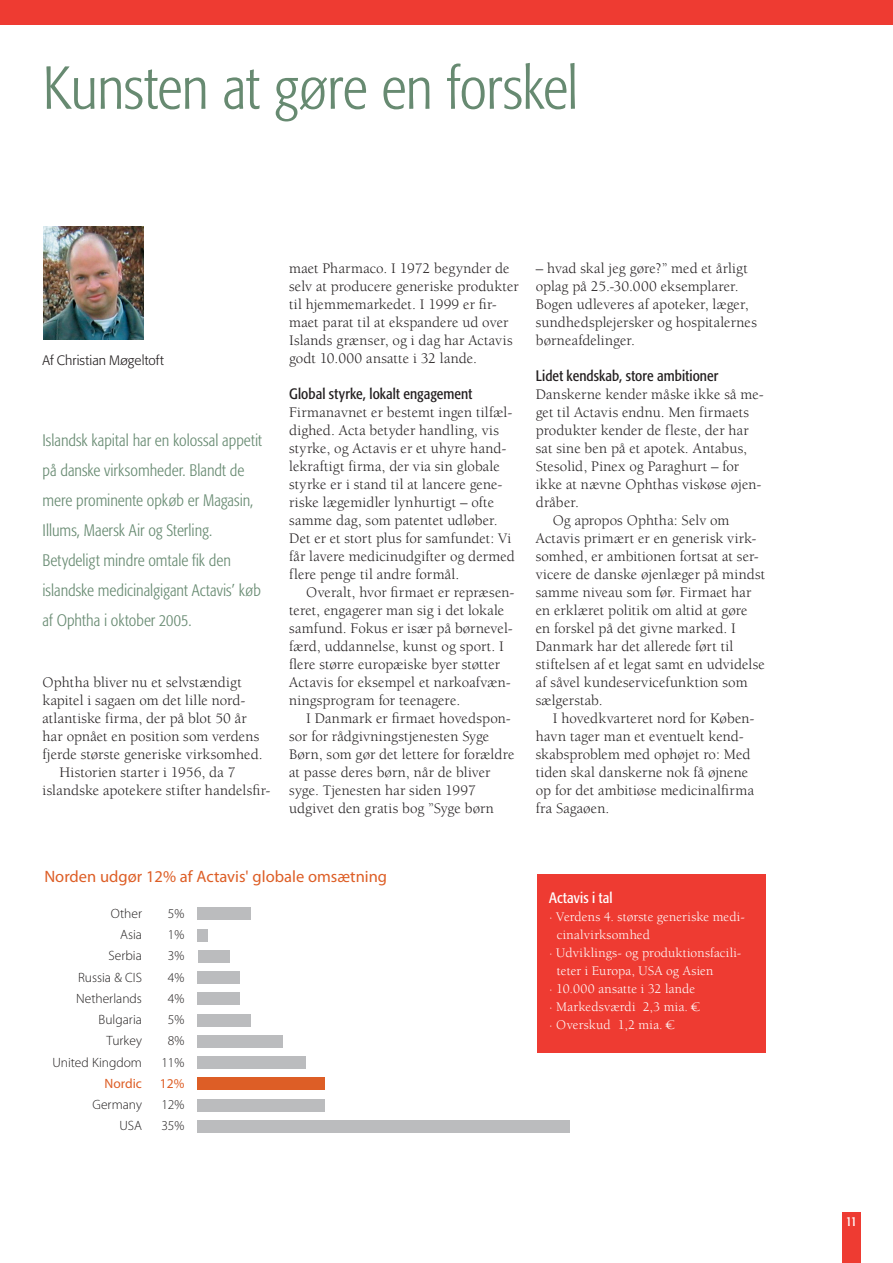
<style>
.page{position:relative;width:893px;height:1263px;background:#fff}
.page>*{position:absolute;margin:0;border:0;box-sizing:border-box;transform-origin:0 0}
.t1{font:300 condensed 60px "Formata";letter-spacing:-.01em;color:#678a71}
.t2{font:300 condensed 16.5px/30px "Formata";color:#678a71}
.t3{font:16.5px "Myriad Pro";color:#dd5e26}
.t4{font:15px/18px "Berkeley";letter-spacing:.005em;color:#231f20}
.t5{font:condensed 15px "Formata";letter-spacing:.005em;color:#231f20}
.t6{font:condensed 15px "Formata";letter-spacing:.015em;color:#fff}
.t7{font:13.5px "Berkeley";letter-spacing:.01em;color:#fff}
.t8{font:300 13.5px "Myriad Pro";color:#211e1e}
.t9{font:300 13.5px "Formata";letter-spacing:.01em;color:#231f20}
.t10{font:13.5px "Myriad Pro";color:#dd5e26}
.t11{font:condensed 13.5px "Formata";color:#fff}
</style>
<div class="page">
<div style="left:842px;top:1212px;width:19px;height:51px;background:#ee3b32"></div>
<div style="left:457px;top:0;width:436px;height:25px;background:#ee3b32"></div>
<div style="left:0;top:0;width:457px;height:25px;background:#ee3b32"></div>
<div style="left:198px;top:907px;width:53px;height:13px;background:#bbbcbe"></div>
<div style="left:198px;top:929px;width:10px;height:12px;background:#bbbcbe"></div>
<div style="left:198px;top:950px;width:31px;height:13px;background:#bbbcbe"></div>
<div style="left:198px;top:971px;width:42px;height:13px;background:#bbbcbe"></div>
<div style="left:198px;top:992px;width:42px;height:13px;background:#bbbcbe"></div>
<div style="left:198px;top:1014px;width:53px;height:12px;background:#bbbcbe"></div>
<div style="left:198px;top:1035px;width:85px;height:13px;background:#bbbcbe"></div>
<div style="left:198px;top:1056px;width:108px;height:13px;background:#bbbcbe"></div>
<div style="left:198px;top:1077px;width:127px;height:13px;background:#dd5e26"></div>
<div style="left:198px;top:1099px;width:127px;height:12px;background:#bbbcbe"></div>
<div style="left:198px;top:1120px;width:372px;height:13px;background:#bbbcbe"></div>
<img style="left:43px;top:226px;width:101px;height:113px">
<div style="left:537px;top:874px;width:228px;height:179px;background:#ee3b32"></div>
<h1 class="t1" style="left:43px;top:53px;width:537px">Kunsten at gøre en forskel</h1>
<p class="t9" style="left:43px;top:352px;width:123px">Af Christian Møgeltoft</p>
<p class="t2" style="left:43px;top:426px;width:221px">Islandsk kapital har en kolossal appetit på danske virksomheder. Blandt de mere prominente opkøb er Magasin, Illums, Maersk Air og Sterling.<br>Betydeligt mindre omtale fik den islandske medicinalgigant Actavis’ køb af Ophtha i oktober 2005.</p>
<p class="t4" style="left:43px;top:674px;width:201px">Ophtha bliver nu et selvstændigt</p>
<p class="t4" style="left:43px;top:692px;width:204px">kapitel i sagaen om det lille nord-</p>
<p class="t4" style="left:43px;top:710px;width:206px">atlantiske firma, der på blot 50 år</p>
<p class="t4" style="left:43px;top:728px;width:218px">har opnået en position som verdens</p>
<p class="t4" style="left:43px;top:746px;width:222px">fjerde største generiske virksomhed.</p>
<p class="t4" style="left:60px;top:764px;width:178px">Historien starter i 1956, da 7</p>
<p class="t4" style="left:43px;top:782px;width:229px">islandske apotekere stifter handelsfir-</p>
<p class="t4" style="left:289px;top:260px;width:231px">maet Pharmaco. I 1972 begynder de selv at producere generiske produkter til hjemmemarkedet. I 1999 er fir&shy;maet parat til at ekspandere ud over Islands grænser, og i dag har Actavis godt 10.000 ansatte i 32 lande.</p>
<p class="t5" style="left:289px;top:385px;width:185px">Global styrke, lokalt engagement</p>
<p class="t4" style="left:289px;top:404px;width:227px">Firmanavnet er bestemt ingen tilfæl&shy;dighed. Acta betyder handling, vis styrke, og Actavis er et uhyre hand&shy;lekraftigt firma, der via sin globale styrke er i stand til at lancere gene&shy;riske lægemidler lynhurtigt – ofte samme dag, som patentet udløber.<br>Det er et stort plus for samfundet: Vi får lavere medicinudgifter og dermed flere penge til andre formål.</p>
<p class="t4" style="left:289px;top:584px;width:227px;text-indent:17px">Overalt, hvor firmaet er repræsen&shy;teret, engagerer man sig i det lokale samfund. Fokus er især på børnevel&shy;færd, uddannelse, kunst og sport. I flere større europæiske byer støtter Actavis for eksempel et narkoafvæn&shy;ningsprogram for teenagere.</p>
<p class="t4" style="left:289px;top:710px;width:227px;text-indent:17px">I Danmark er firmaet hovedspon&shy;sor for rådgivningstjenesten Syge Børn, som gør det lettere for forældre at passe deres børn, når de bliver syge. Tjenesten har siden 1997 udgivet den gratis bog ”Syge børn</p>
<p class="t4" style="left:536px;top:260px;width:223px">– hvad skal jeg gøre?” med et årligt oplag på 25.-30.000 eksemplarer.<br>Bogen udleveres af apoteker, læger, sundhedsplejersker og hospitalernes børneafdelinger.</p>
<p class="t5" style="left:536px;top:367px;width:184px">Lidet kendskab, store ambitioner</p>
<p class="t4" style="left:536px;top:386px;width:229px">Danskerne kender måske ikke så me-</p>
<p class="t4" style="left:536px;top:404px;width:215px">get til Actavis endnu. Men firmaets</p>
<p class="t4" style="left:536px;top:422px;width:215px">produkter kender de fleste, der har</p>
<p class="t4" style="left:536px;top:440px;width:213px">sat sine ben på et apotek. Antabus,</p>
<p class="t4" style="left:536px;top:458px;width:205px">Stesolid, Pinex og Paraghurt – for</p>
<p class="t4" style="left:536px;top:476px;width:227px">ikke at nævne Ophthas viskøse øjen-</p>
<p class="t4" style="left:536px;top:494px;width:45px">dråber.</p>
<p class="t4" style="left:553px;top:512px;width:178px">Og apropos Ophtha: Selv om</p>
<p class="t4" style="left:536px;top:530px;width:222px">Actavis primært er en generisk virk-</p>
<p class="t4" style="left:536px;top:548px;width:224px">somhed, er ambitionen fortsat at ser-</p>
<p class="t4" style="left:536px;top:566px;width:231px">vicere de danske øjenlæger på mindst</p>
<p class="t4" style="left:536px;top:584px;width:217px">samme niveau som før. Firmaet har</p>
<p class="t4" style="left:536px;top:602px;width:213px">en erklæret politik om altid at gøre</p>
<p class="t4" style="left:536px;top:620px;width:202px">en forskel på det givne marked. I</p>
<p class="t4" style="left:536px;top:638px;width:199px">Danmark har det allerede ført til</p>
<p class="t4" style="left:536px;top:656px;width:231px">stiftelsen af et legat samt en udvidelse</p>
<p class="t4" style="left:536px;top:674px;width:213px">af såvel kundeservicefunktion som</p>
<p class="t4" style="left:536px;top:692px;width:68px">sælgerstab.</p>
<p class="t4" style="left:553px;top:710px;width:203px">I hovedkvarteret nord for Køben-</p>
<p class="t4" style="left:536px;top:728px;width:210px">havn tager man et eventuelt kend-</p>
<p class="t4" style="left:536px;top:746px;width:216px">skabsproblem med ophøjet ro: Med</p>
<p class="t4" style="left:536px;top:764px;width:214px">tiden skal danskerne nok få øjnene</p>
<p class="t4" style="left:536px;top:782px;width:220px">op for det ambitiøse medicinalfirma</p>
<p class="t4" style="left:536px;top:800px;width:75px">fra Sagaøen.</p>
<p class="t3" style="left:44px;top:867px;width:344px">Norden udgør 12% af Actavis' globale omsætning</p>
<p class="t8" style="left:111px;top:906px;width:33px">Other</p>
<p class="t8" style="left:168px;top:906px;width:18px">5%</p>
<p class="t8" style="left:120px;top:927px;width:23px">Asia</p>
<p class="t8" style="left:168px;top:927px;width:18px">1%</p>
<p class="t8" style="left:109px;top:948px;width:35px">Serbia</p>
<p class="t8" style="left:168px;top:948px;width:18px">3%</p>
<p class="t8" style="left:78px;top:970px;width:65px">Russia &amp; CIS</p>
<p class="t8" style="left:168px;top:970px;width:18px">4%</p>
<p class="t8" style="left:76px;top:991px;width:67px">Netherlands</p>
<p class="t8" style="left:168px;top:991px;width:18px">4%</p>
<p class="t8" style="left:99px;top:1012px;width:45px">Bulgaria</p>
<p class="t8" style="left:168px;top:1012px;width:18px">5%</p>
<p class="t8" style="left:107px;top:1033px;width:37px">Turkey</p>
<p class="t8" style="left:168px;top:1033px;width:18px">8%</p>
<p class="t8" style="left:52px;top:1055px;width:91px">United Kingdom</p>
<p class="t8" style="left:161px;top:1055px;width:25px">11%</p>
<p class="t10" style="left:105px;top:1076px;width:39px">Nordic</p>
<p class="t10" style="left:160px;top:1076px;width:26px">12%</p>
<p class="t8" style="left:93px;top:1097px;width:51px">Germany</p>
<p class="t8" style="left:161px;top:1097px;width:25px">12%</p>
<p class="t8" style="left:119px;top:1118px;width:24px">USA</p>
<p class="t8" style="left:161px;top:1118px;width:25px">35%</p>
<p class="t6" style="left:549px;top:889px;width:65px">Actavis i tal</p>
<p class="t7" style="left:549px;top:910px;width:197px">· Verdens 4. største generiske medi-</p>
<p class="t7" style="left:557px;top:928px;width:95px">cinalvirksomhed</p>
<p class="t7" style="left:549px;top:946px;width:194px">· Udviklings- og produktionsfacili-</p>
<p class="t7" style="left:557px;top:964px;width:158px">teter i Europa, USA og Asien</p>
<p class="t7" style="left:549px;top:982px;width:147px">· 10.000 ansatte i 32 lande</p>
<p class="t7" style="left:549px;top:1000px;width:152px">· Markedsværdi 2,3 mia. C</p>
<p class="t7" style="left:549px;top:1018px;width:127px">· Overskud 1,2 mia. C</p>
<p class="t7" style="left:690px;top:998px;width:9px">=</p>
<p class="t7" style="left:665px;top:1017px;width:9px">=</p>
<p class="t11" style="left:846px;top:1213px;width:13px">11</p>
</div>
